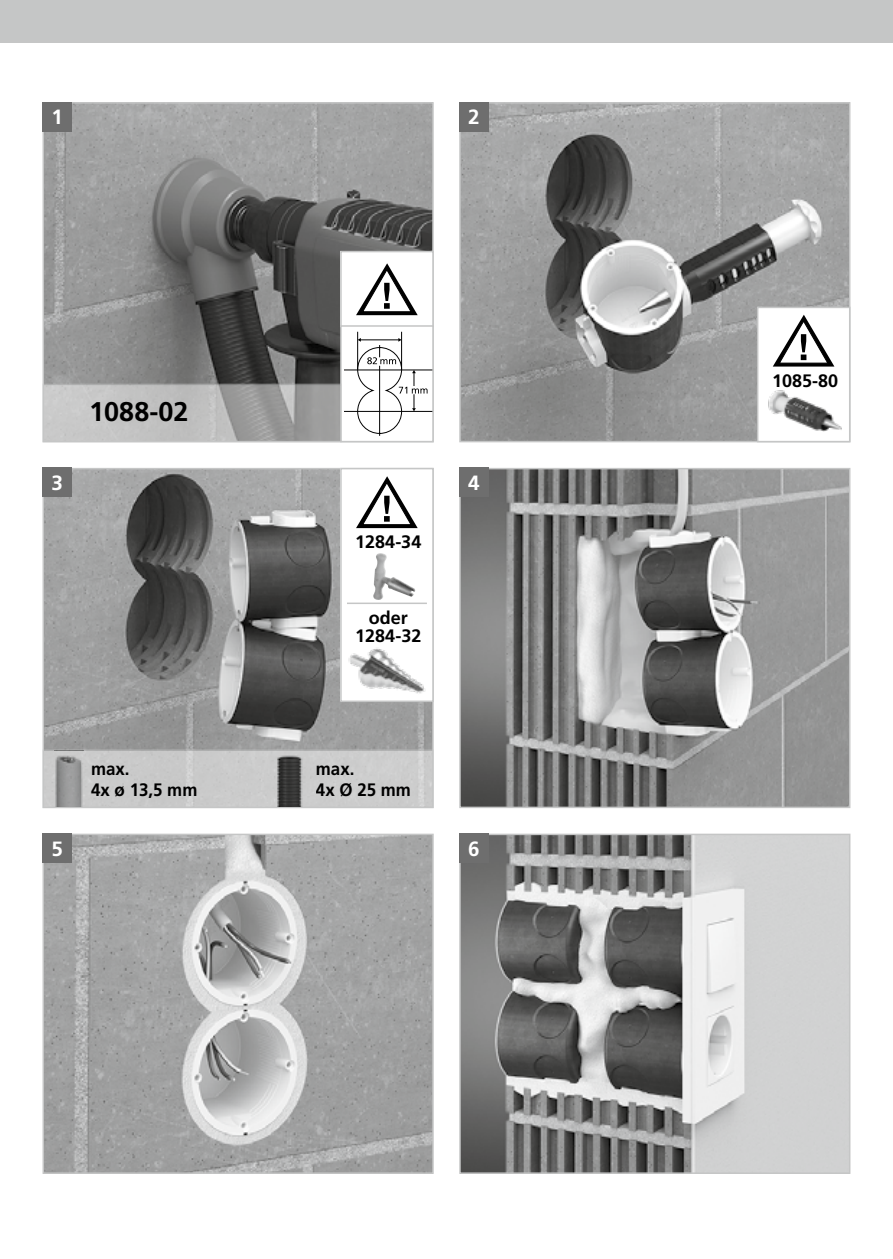
<style>
.page{position:relative;width:893px;height:1259px;background:#fff}
.page>*{position:absolute;margin:0;border:0;box-sizing:border-box;transform-origin:0 0}
.t1{font:700 27px "Frutiger LT Std";color:#000}
.t2{font:700 20.7px "Frutiger LT Std";color:#fff}
.t3{font:700 18px/18px "Frutiger LT Std";color:#000;text-align:center}
.t4{font:700 18px/21px "Frutiger LT Std";color:#000;scale:.94 1}
</style>
<div class="page">
<div style="left:0;top:0;width:893px;height:43px;background:#c5c6c6"></div>
<img style="left:462px;top:471px;width:385px;height:334px">
<div style="left:459px;top:468px;width:391px;height:340px;border:2px solid #c5c6c6"></div>
<img style="left:46px;top:471px;width:385px;height:278px">
<img style="left:462px;top:105px;width:385px;height:334px">
<div style="left:459px;top:102px;width:391px;height:340px;border:2px solid #c5c6c6"></div>
<img style="left:462px;top:836px;width:385px;height:335px">
<div style="left:459px;top:833px;width:391px;height:341px;border:2px solid #c5c6c6"></div>
<img style="left:46px;top:836px;width:385px;height:335px">
<div style="left:43px;top:833px;width:391px;height:341px;border:2px solid #c5c6c6"></div>
<img style="left:46px;top:105px;width:385px;height:279px">
<div style="left:43px;top:102px;width:29px;height:29px;background:#6e6e6e"></div>
<div style="left:43px;top:468px;width:29px;height:29px;background:#6e6e6e"></div>
<div style="left:43px;top:833px;width:29px;height:30px;background:#6e6e6e"></div>
<div style="left:459px;top:102px;width:29px;height:29px;background:#6e6e6e"></div>
<div style="left:459px;top:468px;width:29px;height:29px;background:#6e6e6e"></div>
<div style="left:459px;top:833px;width:29px;height:30px;background:#6e6e6e"></div>
<div style="left:341px;top:251px;width:92px;height:76px;background:#fff"></div>
<svg style="left:356px;top:263px;width:62px;height:52px"></svg>
<div style="left:340px;top:251px;width:94px;height:76px;border:2px solid #c5c6c6"></div>
<div style="left:340px;top:325px;width:94px;height:117px;background:#fff;border:2px solid #c5c6c6"></div>
<hr style="left:344px;top:411px;width:88px;height:1px;background:#000">
<hr style="left:344px;top:369px;width:88px;height:1px;background:#000">
<svg style="left:357px;top:332px;width:71px;height:104px"></svg>
<div style="left:341px;top:468px;width:92px;height:233px;background:#fff"></div>
<svg style="left:356px;top:476px;width:62px;height:52px"></svg>
<div style="left:340px;top:468px;width:94px;height:234px;border:2px solid #c5c6c6"></div>
<hr style="left:347px;top:602px;width:80px;height:2px;background:#c5c6c6">
<img style="left:346px;top:648px;width:82px;height:54px">
<img style="left:373px;top:553px;width:42px;height:47px">
<div style="left:758px;top:307px;width:92px;height:134px;background:#fff"></div>
<svg style="left:773px;top:315px;width:61px;height:51px"></svg>
<div style="left:757px;top:307px;width:93px;height:135px;border:2px solid #c5c6c6"></div>
<img style="left:768px;top:390px;width:73px;height:41px">
<div style="left:43px;top:749px;width:391px;height:59px;background:#cbcbcb;border:2px solid #c5c6c6"></div>
<div style="left:44px;top:751px;width:51px;height:55px;background:#cbcbcb"></div>
<img style="left:55px;top:755px;width:28px;height:51px">
<div style="left:265px;top:751px;width:51px;height:55px;background:#ccc"></div>
<img style="left:274px;top:755px;width:29px;height:51px">
<svg style="left:43px;top:384px;width:299px;height:58px;background:#b4b4b4"></svg>
<p class="t2" style="left:51px;top:105px;width:13px">1</p>
<p class="t2" style="left:468px;top:105px;width:13px">2</p>
<p class="t3" style="left:772px;top:372px;width:68px">1085-80</p>
<h1 class="t1" style="left:89px;top:395px;width:101px">1088-02</h1>
<p class="t2" style="left:51px;top:471px;width:13px">3</p>
<p class="t2" style="left:468px;top:471px;width:13px">4</p>
<p class="t3" style="left:355px;top:533px;width:68px">1284-34</p>
<p class="t3" style="left:355px;top:609px;width:68px">oder<br>1284-32</p>
<p class="t4" style="left:91px;top:758px;width:115px">max.<br>4x ø 13,5 mm</p>
<p class="t4" style="left:316px;top:758px;width:103px">max.<br>4x Ø 25 mm</p>
<p class="t2" style="left:51px;top:836px;width:13px">5</p>
<p class="t2" style="left:468px;top:836px;width:13px">6</p>
</div>
